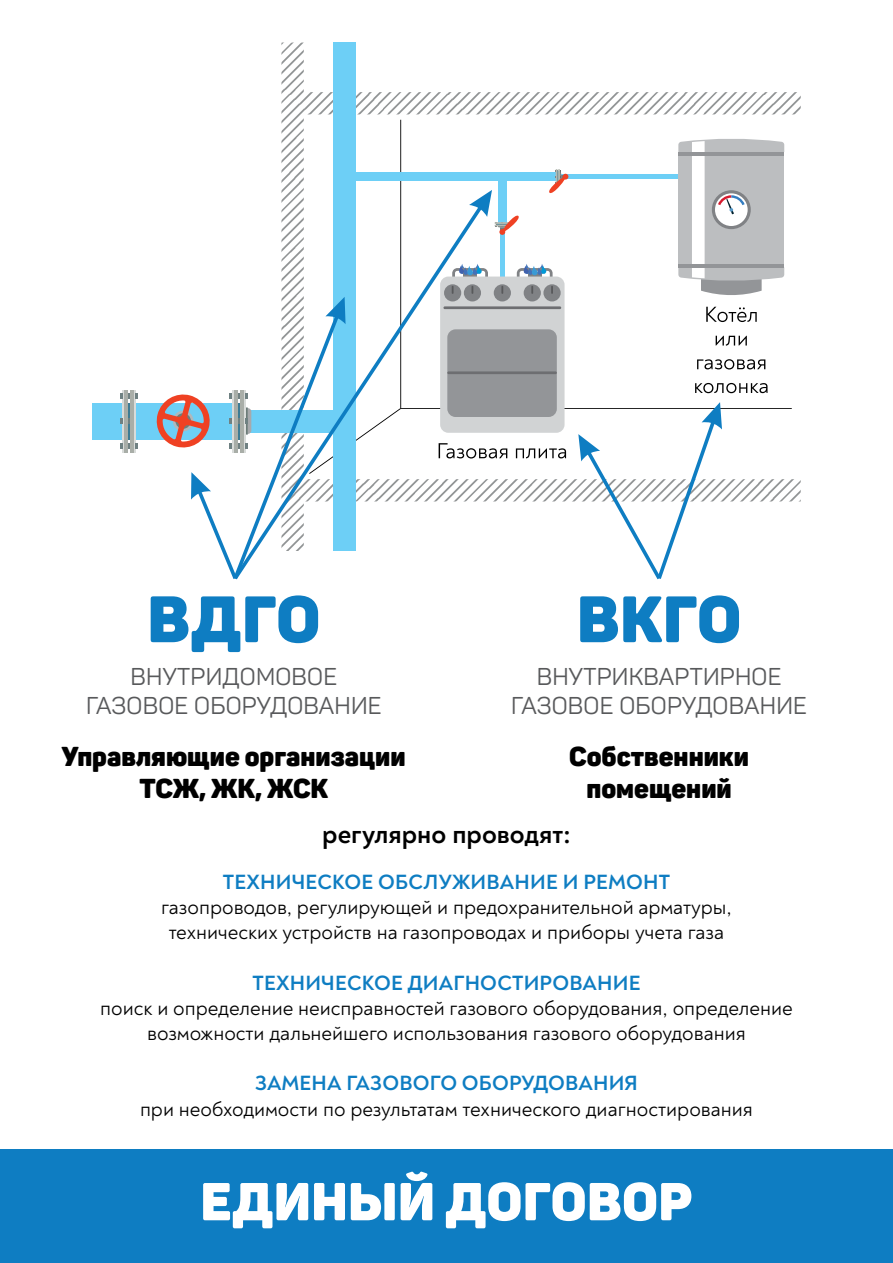
<style>
.page{position:relative;width:893px;height:1263px;background:#fff}
.page>*{position:absolute;margin:0;border:0;box-sizing:border-box;transform-origin:0 0}
.t1{font:900 64.5px "Panton";letter-spacing:.01em;color:#0e7dc2}
.t2{font:900 52.5px "Panton";letter-spacing:.01em;color:#fff}
.t3{font:900 27px/32.4px "Panton";color:#000;text-align:center}
.t4{font:700 27px "Noah";color:#000}
.t5{font:24px/28.8px "Panton";letter-spacing:.01em;color:#58595b;text-align:center}
.t6{font:21px/25.2px "Noah";color:#000;text-align:center}
.t7{font:700 21px "Noah";letter-spacing:.01em;color:#0e7dc2}
</style>
<div class="page">
<img style="left:281px;top:43px;width:520px;height:459px">
<svg style="left:400px;top:120px;width:392px;height:289px"></svg>
<div style="left:559px;top:174px;width:120px;height:5px;background:#6dcff6"></div>
<div style="left:498px;top:177px;width:9px;height:48px;background:#6dcff6"></div>
<div style="left:500px;top:214px;width:5px;height:68px;background:#6dcff6"></div>
<div style="left:333px;top:43px;width:23px;height:508px;background:#6dcff6"></div>
<div style="left:92px;top:403px;width:152px;height:36px;background:#6dcff6"></div>
<div style="left:440px;top:277px;width:125px;height:156px;background:#d1d3d4;border-radius:8px"></div>
<hr style="left:443px;top:306px;width:118px;height:3px;background:#6d6e71">
<div style="left:494px;top:284px;width:17px;height:17px;background:#808285;border-radius:50%"></div>
<svg style="left:501px;top:286px;width:2px;height:8px"></svg>
<div style="left:524px;top:284px;width:17px;height:17px;background:#808285;border-radius:50%"></div>
<svg style="left:531px;top:286px;width:2px;height:8px"></svg>
<div style="left:543px;top:284px;width:18px;height:17px;background:#808285;border-radius:50%"></div>
<svg style="left:551px;top:286px;width:2px;height:8px"></svg>
<div style="left:447px;top:329px;width:110px;height:88px;background:#939598;border-radius:8px"></div>
<hr style="left:447px;top:371px;width:110px;height:3px;background:#6d6e71">
<svg style="left:517px;top:264px;width:36px;height:13px"></svg>
<div style="left:126px;top:403px;width:8px;height:36px;background:#3e7c94"></div>
<div style="left:125px;top:418px;width:7px;height:6px;background:#6f8182"></div>
<div style="left:125px;top:393px;width:7px;height:6px;background:#6f8182"></div>
<div style="left:125px;top:443px;width:7px;height:6px;background:#6f8182"></div>
<svg style="left:123px;top:390px;width:5px;height:62px"></svg>
<hr style="left:122px;top:390px;width:1px;height:62px;background:#d9dcda">
<svg style="left:120px;top:418px;width:2px;height:6px"></svg>
<svg style="left:120px;top:393px;width:2px;height:6px"></svg>
<svg style="left:120px;top:443px;width:2px;height:6px"></svg>
<div style="left:130px;top:390px;width:6px;height:62px;background:#a9aea8"></div>
<hr style="left:134px;top:390px;width:2px;height:62px;background:#d9dcda">
<svg style="left:136px;top:393px;width:2px;height:6px"></svg>
<svg style="left:136px;top:443px;width:2px;height:6px"></svg>
<div style="left:347px;top:172px;width:212px;height:9px;background:#6dcff6"></div>
<svg style="left:495px;top:213px;width:27px;height:22px"></svg>
<svg style="left:706px;top:307px;width:51px;height:15px"></svg>
<svg style="left:716px;top:336px;width:31px;height:10px"></svg>
<svg style="left:697px;top:359px;width:68px;height:10px"></svg>
<svg style="left:695px;top:383px;width:72px;height:10px"></svg>
<svg style="left:546px;top:169px;width:22px;height:27px"></svg>
<svg style="left:678px;top:138px;width:106px;height:159px"></svg>
<svg style="left:492px;top:443px;width:15px;height:15px"></svg>
<svg style="left:516px;top:448px;width:50px;height:10px"></svg>
<svg style="left:154px;top:390px;width:80px;height:189px"></svg>
<svg style="left:234px;top:190px;width:258px;height:389px"></svg>
<svg style="left:578px;top:402px;width:144px;height:177px"></svg>
<div style="left:0;top:1149px;width:893px;height:114px;background:#0e7dc2"></div>
<h1 class="t1" style="left:147px;top:578px;width:174px">ВДГО</h1>
<h1 class="t1" style="left:577px;top:578px;width:166px">ВКГО</h1>
<p class="t5" style="left:86px;top:662px;width:297px">ВНУТРИДОМОВОЕ<br>ГАЗОВОЕ ОБОРУДОВАНИЕ</p>
<p class="t5" style="left:511px;top:662px;width:297px">ВНУТРИКВАРТИРНОЕ<br>ГАЗОВОЕ ОБОРУДОВАНИЕ</p>
<p class="t3" style="left:569px;top:740px;width:182px">Собственники помещений</p>
<p class="t3" style="left:62px;top:740px;width:345px">Управляющие организации<br>ТСЖ, ЖК, ЖСК</p>
<p class="t4" style="left:322px;top:817px;width:250px">регулярно проводят:</p>
<p class="t7" style="left:223px;top:868px;width:449px">ТЕХНИЧЕСКОЕ ОБСЛУЖИВАНИЕ И РЕМОНТ</p>
<p class="t6" style="left:161px;top:894px;width:572px">газопроводов, регулирующей и предохранительной арматуры, технических устройств на газопроводах и приборы учета газа</p>
<p class="t7" style="left:252px;top:969px;width:390px">ТЕХНИЧЕСКОЕ ДИАГНОСТИРОВАНИЕ</p>
<p class="t6" style="left:100px;top:995px;width:694px">поиск и определение неисправностей газового оборудования, определение возможности дальнейшего использования газового оборудования</p>
<p class="t7" style="left:255px;top:1070px;width:384px">ЗАМЕНА ГАЗОВОГО ОБОРУДОВАНИЯ</p>
<p class="t6" style="left:140px;top:1096px;width:614px">при необходимости по результатам технического диагностирования</p>
<h2 class="t2" style="left:200px;top:1168px;width:493px">ЕДИНЫЙ ДОГОВОР</h2>
</div>
